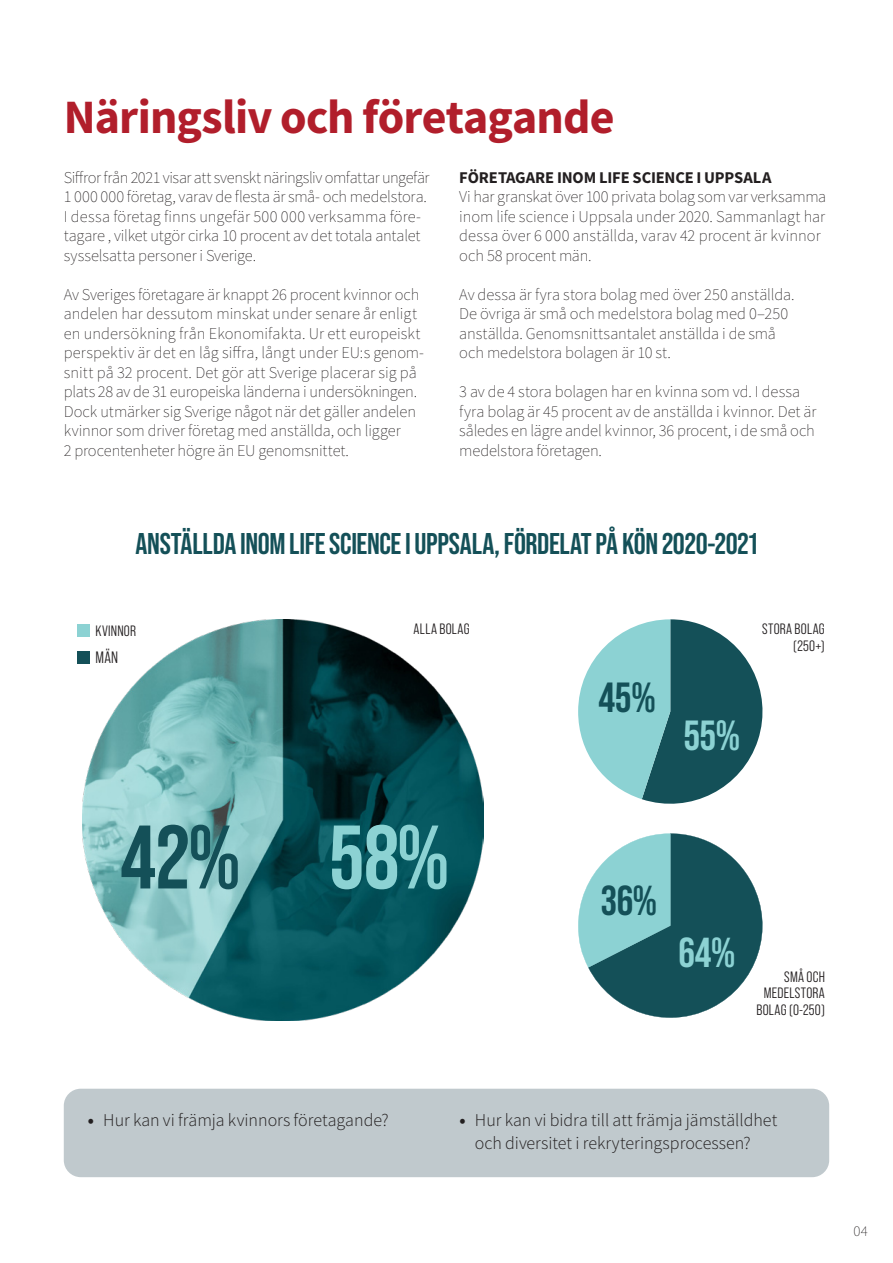
<style>
.page{position:relative;width:893px;height:1263px;background:#fff}
.page>*{position:absolute;margin:0;border:0;box-sizing:border-box;transform-origin:0 0}
.t1{font:700 89.85px "Bebas Neue Pro";color:#145058}
.Rubrik{font:48px "Source Sans Variable";letter-spacing:-.015em;color:#b11e2b}
.t2{font:700 42.15px "Bebas Neue Pro";color:#8cd2d3}
.t3{font:700 42.15px "Bebas Neue Pro";color:#145058}
.t4{font:700 41.85px "Bebas Neue Pro";color:#8cd2d3}
.t5{font:700 41.85px "Bebas Neue Pro";color:#145058}
.Diagram-Rubrik-2{font:700 30px "Bebas Neue Pro";letter-spacing:-.01em;color:#145058}
.t6{font:18px/22.5px "Source Sans Variable";color:#231f20}
.Brödtext{font:16.5px/19.5px "Source Sans Variable";letter-spacing:-.005em;color:#231f20}
.Diagram-Text{font:16.5px "Bebas Neue Pro Middle";color:#231f20}
.Diagram-Text-2{font:15px/16.5px "Bebas Neue Pro Middle";letter-spacing:.02em;color:#231f20;text-align:right}
.Brödtext-2{font:15px "Source Sans Variable";color:#231f20}
.s1{color:#8cd2d3}
</style>
<div class="page">
<img style="left:83px;top:619px;width:401px;height:401px">
<svg style="left:578px;top:619px;width:185px;height:185px"></svg>
<svg style="left:578px;top:833px;width:185px;height:185px"></svg>
<div style="left:77px;top:624px;width:13px;height:13px;background:#8cd2d3"></div>
<div style="left:77px;top:651px;width:13px;height:12px;background:#145058"></div>
<div style="left:64px;top:1089px;width:765px;height:88px;background:#c0c9cd;border-radius:17px"></div>
<p class="Rubrik" style="left:64px;top:88px;width:552px">Näringsliv och företagande</p>
<p class="Brödtext" style="left:64px;top:167px;width:367px">Siffror från 2021 visar att svenskt näringsliv omfattar ungefär 1 000 000 företag, varav de flesta är små- och medelstora.<br>I dessa företag finns ungefär 500 000 verksamma före&shy;tagare , vilket utgör cirka 10 procent av det totala antalet sysselsatta personer i Sverige.</p>
<p class="Brödtext" style="left:64px;top:284px;width:362px">Av Sveriges företagare är knappt 26 procent kvinnor och andelen har dessutom minskat under senare år enligt en undersökning från Ekonomifakta. Ur ett europeiskt perspektiv är det en låg siffra, långt under EU:s genom&shy;snitt på 32 procent. Det gör att Sverige placerar sig på plats 28 av de 31 europeiska länderna i undersökningen.<br>Dock utmärker sig Sverige något när det gäller andelen kvinnor som driver företag med anställda, och ligger<br>2 procentenheter högre än EU genomsnittet.</p>
<p class="Brödtext" style="left:459px;top:167px;width:368px">FÖRETAGARE INOM LIFE SCIENCE I UPPSALA<br>Vi har granskat över 100 privata bolag som var verksamma inom life science i Uppsala under 2020. Sammanlagt har dessa över 6 000 anställda, varav 42 procent är kvinnor och 58 procent män.</p>
<p class="Brödtext" style="left:459px;top:284px;width:337px">Av dessa är fyra stora bolag med över 250 anställda.<br>De övriga är små och medelstora bolag med 0–250 anställda. Genomsnittsantalet anställda i de små och medelstora bolagen är 10 st.</p>
<p class="Brödtext" style="left:459px;top:382px;width:359px">3 av de 4 stora bolagen har en kvinna som vd. I dessa fyra bolag är 45 procent av de anställda i kvinnor. Det är således en lägre andel kvinnor, 36 procent, i de små och medelstora företagen.</p>
<p class="Diagram-Rubrik-2" style="left:135px;top:526px;width:624px">ANSTÄLLDA INOM LIFE SCIENCE I UPPSALA, FÖRDELAT PÅ KÖN 2020-2021</p>
<p class="Diagram-Text-2" style="left:96px;top:622px;width:42px">KVINNOR</p>
<p class="Diagram-Text" style="left:96px;top:648px;width:24px">MÄN</p>
<p class="Diagram-Text-2" style="left:414px;top:621px;width:58px">ALLA BOLAG</p>
<h1 class="t1" style="left:120px;top:806px;width:330px">42% <span class="s1">58%</span></h1>
<h3 class="t3" style="left:598px;top:673px;width:58px">45%</h3>
<p class="Diagram-Text-2" style="left:762px;top:621px;width:64px">STORA BOLAG (250+)</p>
<h3 class="t2" style="left:684px;top:711px;width:57px">55%</h3>
<h3 class="t5" style="left:601px;top:876px;width:57px">36%</h3>
<h3 class="t4" style="left:678px;top:929px;width:58px">64%</h3>
<p class="Diagram-Text-2" style="left:756px;top:968px;width:70px">SMÅ OCH<br>MEDELSTORA<br>BOLAG (0-250)</p>
<p class="t6" style="left:88px;top:1109px;width:302px">• Hur kan vi främja kvinnors företagande?</p>
<p class="t6" style="left:475px;top:1109px;width:304px;text-indent:-15px">• Hur kan vi bidra till att främja jämställdhet och diversitet i rekryteringsprocessen?</p>
<p class="Brödtext-2" style="left:853px;top:1221px;width:16px">04</p>
</div>
